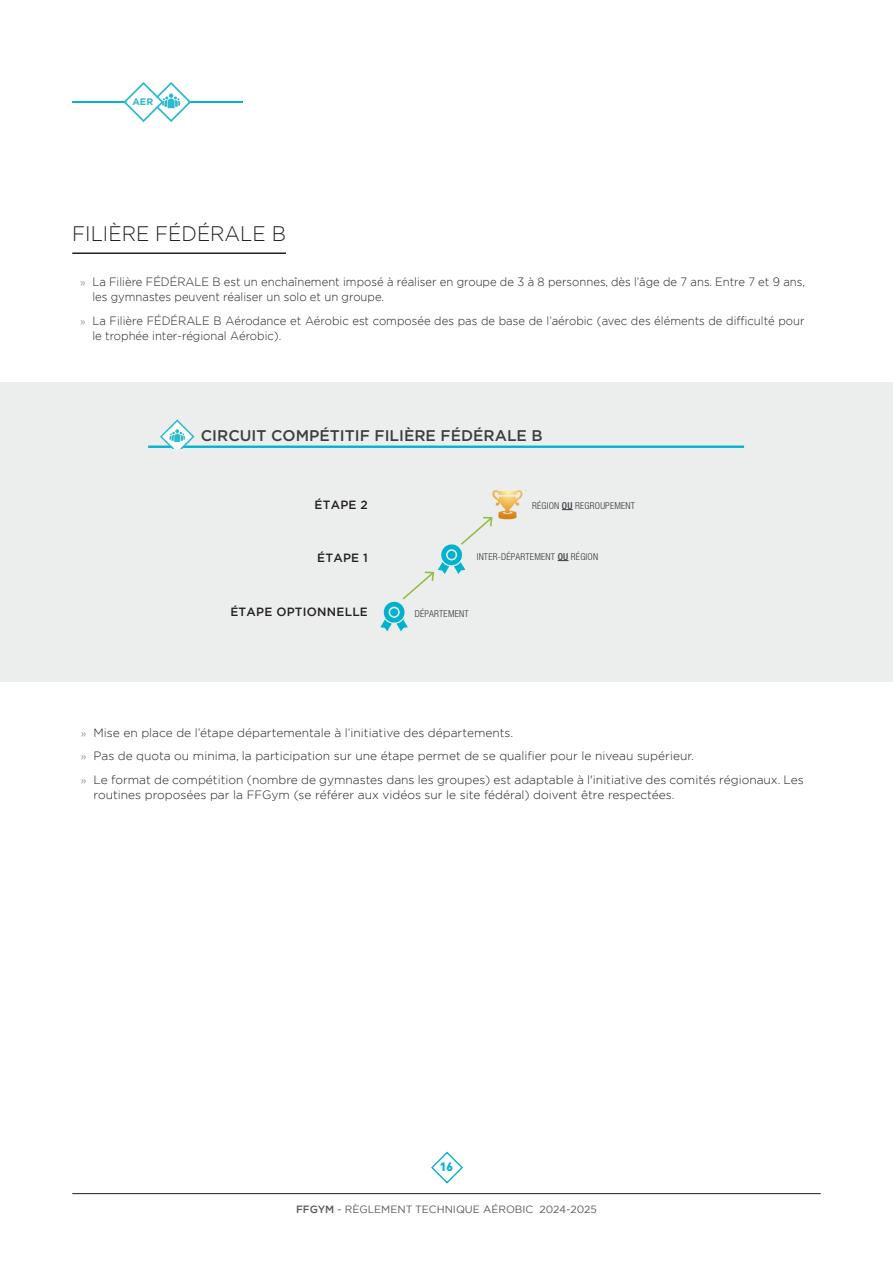
<style>
.page{position:relative;width:893px;height:1263px;background:#fff}
.page>*{position:absolute;margin:0;border:0;box-sizing:border-box;transform-origin:0 0}
.t1{font:300 21px "Gotham";color:#231f20;scale:.94 1}
.t2{font:500 15.45px "Gotham";color:#3e3e3f}
.t3{font:300 12px/23.5px "Gotham";color:#231f20}
.t4{font:300 12px/15px "Gotham";color:#231f20;scale:.94 1}
.t5{font:900 12px "DIN";color:#03b3ce}
.t6{font:500 11.85px "Gotham";letter-spacing:.02em;color:#231f20}
.t7{font:10.5px "Gotham";color:#57585a}
.t8{font:300 condensed 9.45px "Helvetica Neue LT Pro";letter-spacing:.02em;color:#353b40}
.t9{font:700 9.45px "Gotham";color:#2bbace}
.s1{font-weight:400;font-size:10.5px;color:#95979a}
.s2{font-weight:500}
</style>
<div class="page">
<div style="left:0;top:382px;width:893px;height:299px;background:#ebeeed"></div>
<svg style="left:431px;top:1151px;width:32px;height:33px"></svg>
<hr style="left:72px;top:1193px;width:749px;height:1px;background:#231f20">
<hr style="left:72px;top:101px;width:85px;height:2px;background:#03b3ce">
<hr style="left:157px;top:101px;width:85px;height:2px;background:#03b3ce">
<svg style="left:124px;top:82px;width:67px;height:40px"></svg>
<hr style="left:148px;top:446px;width:596px;height:2px;background:#03b3ce">
<svg style="left:160px;top:419px;width:34px;height:30px"></svg>
<hr style="left:72px;top:252px;width:214px;height:2px;background:#231f20">
<svg style="left:380px;top:490px;width:193px;height:141px"></svg>
<div style="left:390px;top:608px;width:8px;height:8px;background:#03b3ce;border-radius:50%"></div>
<p class="t9" style="left:132px;top:96px;width:22px">AER</p>
<h1 class="t1" style="left:72px;top:221px;width:229px">FILIÈRE FÉDÉRALE B</h1>
<p class="t4" style="left:92px;top:274px;width:760px;text-indent:-12px"><span class="s1">»</span> La Filière FÉDÉRALE B est un enchaînement imposé à réaliser en groupe de 3 à 8 personnes, dès l’âge de 7 ans. Entre 7 et 9 ans, les gymnastes peuvent réaliser un solo et un groupe.</p>
<p class="t4" style="left:92px;top:312px;width:759px;text-indent:-12px"><span class="s1">»</span> La Filière FÉDÉRALE B Aérodance et Aérobic est composée des pas de base de l’aérobic (avec des éléments de difficulté pour le trophée inter-régional Aérobic).</p>
<p class="t2" style="left:201px;top:426px;width:343px">CIRCUIT COMPÉTITIF FILIÈRE FÉDÉRALE B</p>
<p class="t6" style="left:315px;top:497px;width:55px">ÉTAPE 2</p>
<p class="t8" style="left:532px;top:500px;width:105px">RÉGION <span class="s2">OU</span> REGROUPEMENT</p>
<p class="t6" style="left:317px;top:550px;width:52px">ÉTAPE 1</p>
<p class="t6" style="left:230px;top:604px;width:139px">ÉTAPE OPTIONNELLE</p>
<p class="t8" style="left:477px;top:551px;width:123px">INTER-DÉPARTEMENT <span class="s2">OU</span> RÉGION</p>
<p class="t8" style="left:415px;top:608px;width:55px">DÉPARTEMENT</p>
<p class="t3" style="left:81px;top:720px;width:724px"><span class="s1">»</span> Mise en place de l’étape départementale à l’initiative des départements.<br><span class="s1">»</span> Pas de quota ou minima, la participation sur une étape permet de se qualifier pour le niveau supérieur.<br><span class="s1">»</span> Le format de compétition (nombre de gymnastes dans les groupes) est adaptable à l'initiative des comités régionaux. Les</p>
<p class="t3" style="left:94px;top:782px;width:583px">routines proposées par la FFGym (se référer aux vidéos sur le site fédéral) doivent être respectées.</p>
<p class="t5" style="left:440px;top:1159px;width:15px">16</p>
<p class="t7" style="left:296px;top:1202px;width:302px"><span class="s2">FFGYM</span> - RÈGLEMENT TECHNIQUE AÉROBIC 2024-2025</p>
</div>
